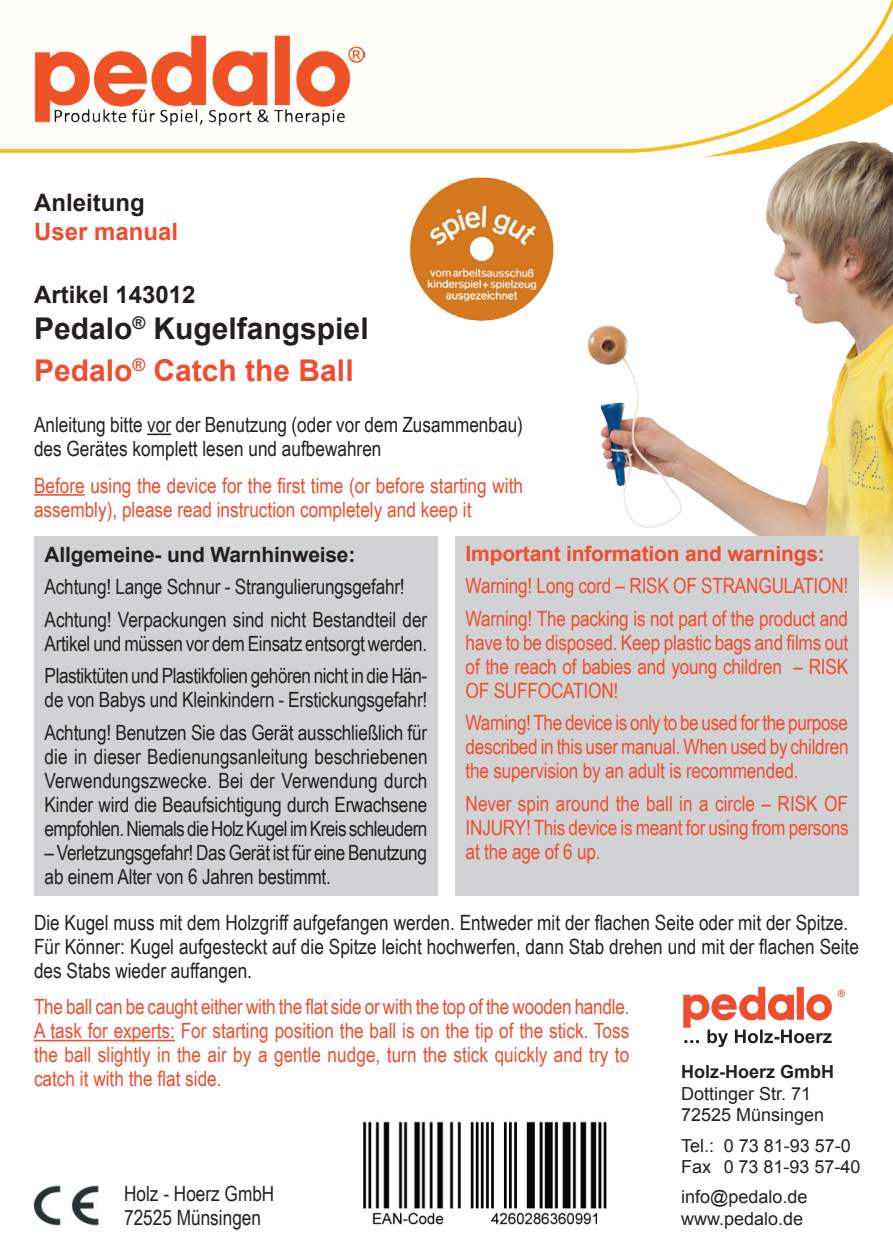
<style>
.page{position:relative;width:893px;height:1259px;background:#fff}
.page>*{position:absolute;margin:0;border:0;box-sizing:border-box;transform-origin:0 0}
.t1{font:700 30px "Arial";color:#231f20}
.t2{font:700 30px "Arial";color:#ef4d2e}
.t3{font:700 24px "Arial";color:#231f20}
.t4{font:700 24px "Arial";color:#ef4d2e}
.t5{font:21px/24px "Arial Narrow";letter-spacing:-.01em;color:#231f20}
.t6{font:21px/24px "Arial Narrow";letter-spacing:-.01em;color:#ef4d2e;text-align:justify}
.t7{font:700 21px "Arial";letter-spacing:-.01em;color:#ef4d2e}
.t8{font:700 21px "Arial";letter-spacing:-.01em;color:#231f20}
.t9{font:18px/21.6px "Arial";color:#231f20}
.t10{font:700 18px "Arial";color:#231f20}
</style>
<div class="page">
<img style="left:588px;top:157px;width:305px;height:441px">
<div style="left:455px;top:536px;width:404px;height:359px;background:#d1d2d4"></div>
<div style="left:34px;top:536px;width:404px;height:359px;background:#d1d2d4"></div>
<svg style="left:0;top:0;width:893px;height:155px"></svg>
<img style="left:34px;top:34px;width:330px;height:91px">
<svg style="left:683px;top:987px;width:149px;height:60px"></svg>
<svg style="left:838px;top:989px;width:7px;height:8px"></svg>
<hr style="left:147px;top:433px;width:24px;height:2px;background:#231f20">
<hr style="left:34px;top:494px;width:51px;height:2px;background:#ef4d2e">
<img style="left:409px;top:177px;width:145px;height:145px">
<img style="left:33px;top:1185px;width:66px;height:41px">
<hr style="left:34px;top:1039px;width:141px;height:2px;background:#ef4d2e">
<img style="left:363px;top:1121px;width:244px;height:104px">
<p class="t3" style="left:34px;top:186px;width:112px">Anleitung</p>
<p class="t4" style="left:34px;top:215px;width:146px">User manual</p>
<p class="t3" style="left:34px;top:278px;width:163px">Artikel 143012</p>
<h1 class="t1" style="left:34px;top:308px;width:336px">Pedalo<sup>®</sup> Kugelfangspiel</h1>
<h1 class="t2" style="left:34px;top:350px;width:321px">Pedalo<sup>®</sup> Catch the Ball</h1>
<p class="t5" style="left:34px;top:412px;width:490px">Anleitung bitte vor der Benutzung (oder vor dem Zusammenbau) des Gerätes komplett lesen und aufbewahren</p>
<p class="t6" style="left:34px;top:472px;width:490px">Before using the device for the first time (or before starting with assembly), please read instruction completely and keep it</p>
<p class="t8" style="left:45px;top:540px;width:312px">Allgemeine- und Warnhinweise:</p>
<p class="t5" style="left:45px;top:569px;width:384px;line-height:32.4px">Achtung! Lange Schnur - Strangulierungsgefahr!<br>Achtung! Verpackungen sind nicht Bestandteil der</p>
<p class="t5" style="left:45px;top:626px;width:384px;line-height:32.4px">Artikel und müssen vor dem Einsatz entsorgt werden.<br>Plastiktüten und Plastikfolien gehören nicht in die Hän-</p>
<p class="t5" style="left:45px;top:682px;width:384px;line-height:32.4px">de von Babys und Kleinkindern - Erstickungsgefahr!<br>Achtung! Benutzen Sie das Gerät ausschließlich für</p>
<p class="t5" style="left:45px;top:743px;width:384px;text-align:justify">die in dieser Bedienungsanleitung beschriebenen Verwendungszwecke. Bei der Verwendung durch Kinder wird die Beaufsichtigung durch Erwachsene empfohlen. Niemals die Holz Kugel im Kreis schleudern</p>
<p class="t5" style="left:45px;top:839px;width:384px">– Verletzungsgefahr! Das Gerät ist für eine Benutzung ab einem Alter von 6 Jahren bestimmt.</p>
<p class="t7" style="left:466px;top:539px;width:361px">Important information and warnings:</p>
<p class="t6" style="left:466px;top:569px;width:384px;line-height:32.4px">Warning! Long cord – RISK OF STRANGULATION!<br>Warning! The packing is not part of the product and</p>
<p class="t6" style="left:466px;top:629px;width:384px">have to be disposed. Keep plastic bags and films out of the reach of babies and young children – RISK OF SUFFOCATION!</p>
<p class="t6" style="left:466px;top:710px;width:385px">Warning! The device is only to be used for the purpose described in this user manual. When used by children the supervision by an adult is recommended.</p>
<p class="t6" style="left:466px;top:790px;width:384px">Never spin around the ball in a circle – RISK OF INJURY! This device is meant for using from persons at the age of 6 up.</p>
<p class="t5" style="left:34px;top:909px;width:826px">Die Kugel muss mit dem Holzgriff aufgefangen werden. Entweder mit der flachen Seite oder mit der Spitze.<br>Für Könner: Kugel aufgesteckt auf die Spitze leicht hochwerfen, dann Stab drehen und mit der flachen Seite des Stabs wieder auffangen.</p>
<p class="t6" style="left:34px;top:994px;width:597px">The ball can be caught either with the flat side or with the top of the wooden handle.<br>A task for experts: For starting position the ball is on the tip of the stick. Toss the ball slightly in the air by a gentle nudge, turn the stick quickly and try to catch it with the flat side.</p>
<p class="t10" style="left:681px;top:1060px;width:155px">Holz-Hoerz GmbH</p>
<p class="t9" style="left:681px;top:1083px;width:145px">Dottinger Str. 71<br>72525 Münsingen</p>
<p class="t9" style="left:681px;top:1134px;width:181px">Tel.: 0 73 81-93 57-0<br>Fax 0 73 81-93 57-40</p>
<p class="t9" style="left:681px;top:1186px;width:128px">info@pedalo.de www.pedalo.de</p>
<p class="t5" style="left:124px;top:1180px;width:152px">Holz - Hoerz GmbH<br>72525 Münsingen</p>
</div>
